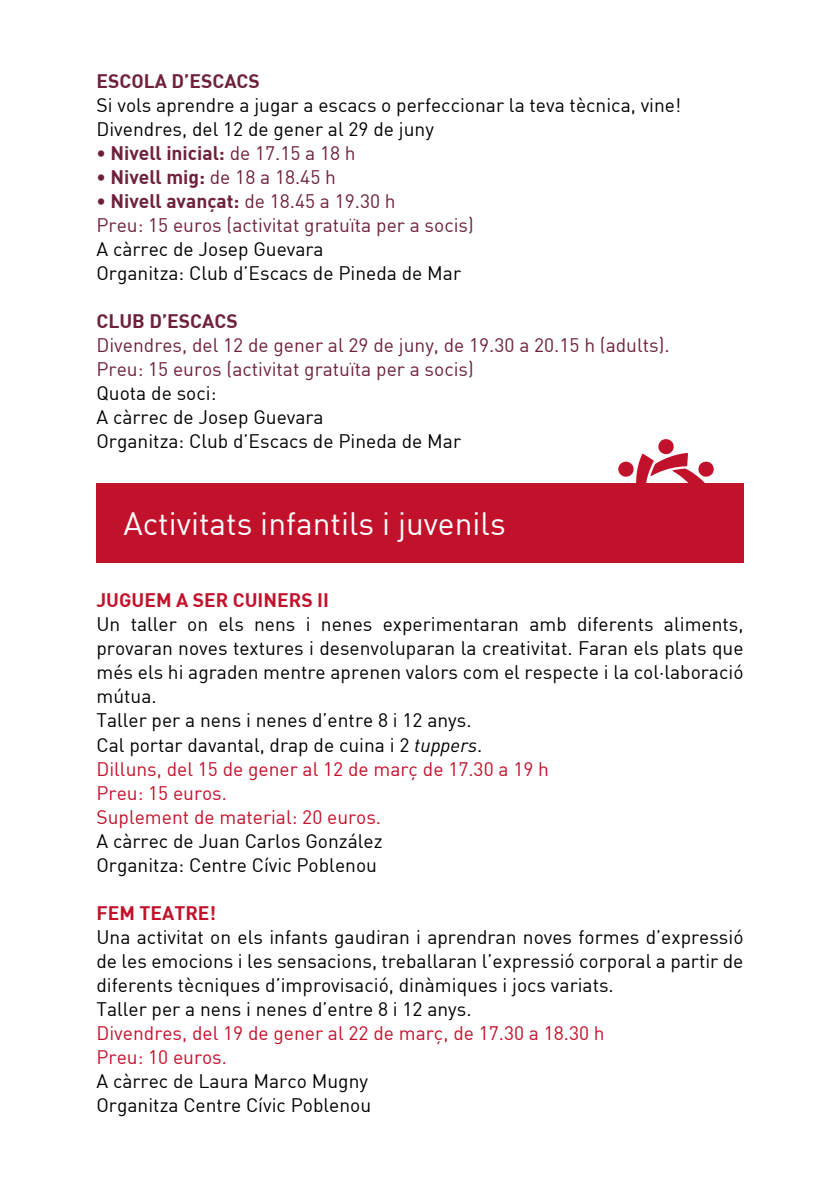
<style>
.page{position:relative;width:840px;height:1191px;background:#fff}
.page>*{position:absolute;margin:0;border:0;box-sizing:border-box;transform-origin:0 0}
.t1{font:31.6px "DIN";color:#fff}
.t2{font:19.2px/24px "DIN";color:#000}
.t3{font:19.2px/24px "DIN";color:#6e223a}
.t4{font:19.2px "DIN Bold";color:#6e223a}
.t5{font:19.2px/24px "DIN";color:#c2122b}
.t6{font:19.2px "DIN Bold";color:#c2122b}
.s1{font-family:"DIN"}
.s2{font-style:italic}
.s3{color:#c2122b}
</style>
<div class="page">
<svg style="left:618px;top:439px;width:96px;height:44px"></svg>
<div style="left:96px;top:483px;width:647px;height:79px;background:#c2122b"></div>
<p class="t4" style="left:96px;top:68px;width:165px">ESCOLA D’ESCACS</p>
<p class="t2" style="left:96px;top:92px;width:586px">Si vols aprendre a jugar a escacs o perfeccionar la teva tècnica, vine!<br>Divendres, del 12 de gener al 29 de juny</p>
<p class="t4" style="left:96px;top:140px;width:261px">• Nivell inicial: <span class="s1">de 17.15 a 18 h</span></p>
<p class="t4" style="left:96px;top:164px;width:241px">• Nivell mig: <span class="s1">de 18 a 18.45 h</span></p>
<p class="t4" style="left:96px;top:188px;width:300px">• Nivell avançat: <span class="s1">de 18.45 a 19.30 h</span></p>
<p class="t3" style="left:96px;top:212px;width:378px">Preu: 15 euros (activitat gratuïta per a socis)</p>
<p class="t2" style="left:96px;top:236px;width:366px">A càrrec de Josep Guevara<br>Organitza: Club d’Escacs de Pineda de Mar</p>
<p class="t4" style="left:96px;top:308px;width:143px">CLUB D’ESCACS</p>
<p class="t3" style="left:96px;top:332px;width:574px">Divendres, del 12 de gener al 29 de juny, de 19.30 a 20.15 h (adults).<br>Preu: 15 euros (activitat gratuïta per a socis)</p>
<p class="t2" style="left:96px;top:380px;width:366px">Quota de soci:<br>A càrrec de Josep Guevara<br>Organitza: Club d’Escacs de Pineda de Mar</p>
<h1 class="t1" style="left:123px;top:504px;width:383px">Activitats infantils i juvenils</h1>
<p class="t6" style="left:96px;top:588px;width:234px">JUGUEM A SER CUINERS II</p>
<p class="t2" style="left:96px;top:612px;width:648px">Un taller on els nens i nenes experimentaran amb diferents aliments, provaran noves textures i desenvoluparan la creativitat. Faran els plats que més els hi agraden mentre aprenen valors com el respecte i la col·laboració mútua.<br>Taller per a nens i nenes d’entre 8 i 12 anys.<br>Cal portar davantal, drap de cuina i 2 <span class="s2">tuppers</span>.<br><span class="s3">Dilluns, del 15 de gener al 12 de març de 17.30 a 19 h<br>Preu: 15 euros.<br>Suplement de material: 20 euros.</span></p>
<p class="t2" style="left:96px;top:828px;width:287px">A càrrec de Juan Carlos González<br>Organitza: Centre Cívic Poblenou</p>
<p class="t6" style="left:96px;top:900px;width:121px">FEM TEATRE!</p>
<p class="t2" style="left:96px;top:924px;width:648px">Una activitat on els infants gaudiran i aprendran noves formes d’expressió de les emocions i les sensacions, treballaran l’expressió corporal a partir de diferents tècniques d’improvisació, dinàmiques i jocs variats.<br>Taller per a nens i nenes d’entre 8 i 12 anys.</p>
<p class="t5" style="left:96px;top:1020px;width:509px">Divendres, del 19 de gener al 22 de març, de 17.30 a 18.30 h<br>Preu: 10 euros.</p>
<p class="t2" style="left:96px;top:1068px;width:276px">A càrrec de Laura Marco Mugny<br>Organitza Centre Cívic Poblenou</p>
</div>
